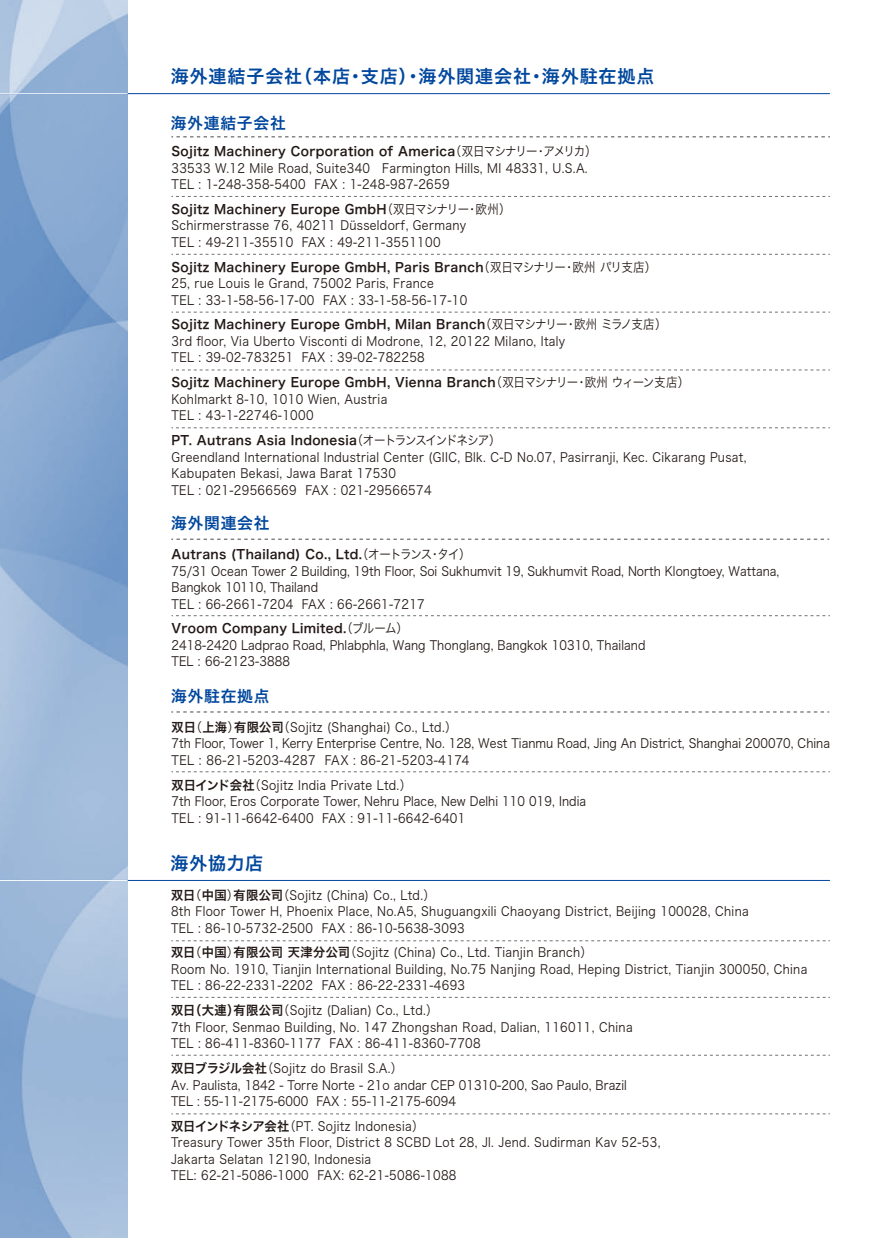
<style>
.page{position:relative;width:881px;height:1238px;background:#fff}
.page>*{position:absolute;margin:0;border:0;box-sizing:border-box;transform-origin:0 0}
.t1{font:18px "Hira Kaku Pro W6";letter-spacing:.05em;color:#00479d}
.t2{font:15.75px "Hira Kaku Pro W6";letter-spacing:.05em;color:#00479d}
.t3{font:12.75px/16.5px "Hira Kaku Pro W3";letter-spacing:.03em;color:#221815;scale:.9 1}
.t4{font:12.75px "Hira Kaku Pro W6";letter-spacing:.03em;color:#221815;scale:.96 1}
.t5{font:12.75px/16.5px "Hira Kaku Pro W3";letter-spacing:.01em;color:#221815;scale:.9 1}
.t6{font:12.75px/16.5px "Hira Kaku Pro W3";letter-spacing:.03em;color:#221815;scale:.96 1}
.t7{font:12.75px/16.5px "Hira Kaku Pro W3";letter-spacing:.005em;color:#221815;scale:.96 1}
.t8{font:12.75px/16.5px "Hira Kaku Pro W3";letter-spacing:.005em;color:#221815;scale:.9 1}
.s1{font-family:"Hira Kaku Pro W3"}
.s2{font-family:"Hira Kaku Pro W6"}
</style>
<div class="page">
<img style="left:0;top:0;width:128px;height:1237px">
<svg style="left:171px;top:136px;width:658px;height:1px"></svg>
<hr style="left:0;top:93px;width:829px;height:1px;background:#00479d">
<hr style="left:0;top:93px;width:128px;height:1px;background:#fff">
<svg style="left:171px;top:711px;width:657px;height:1px"></svg>
<svg style="left:171px;top:771px;width:658px;height:1px"></svg>
<svg style="left:171px;top:615px;width:658px;height:1px"></svg>
<svg style="left:171px;top:538px;width:657px;height:2px"></svg>
<svg style="left:171px;top:940px;width:658px;height:1px"></svg>
<svg style="left:171px;top:196px;width:658px;height:1px"></svg>
<svg style="left:171px;top:254px;width:658px;height:1px"></svg>
<svg style="left:171px;top:312px;width:658px;height:1px"></svg>
<svg style="left:171px;top:370px;width:658px;height:1px"></svg>
<svg style="left:171px;top:427px;width:658px;height:1px"></svg>
<svg style="left:171px;top:997px;width:658px;height:1px"></svg>
<svg style="left:171px;top:1054px;width:658px;height:1px"></svg>
<svg style="left:171px;top:1113px;width:658px;height:1px"></svg>
<hr style="left:0;top:880px;width:829px;height:1px;background:#00479d">
<hr style="left:0;top:880px;width:128px;height:1px;background:#fff">
<h1 class="t1" style="left:171px;top:60px;width:485px">海外連結子会社（本店・支店）・海外関連会社・海外駐在拠点</h1>
<p class="t2" style="left:171px;top:109px;width:116px">海外連結子会社</p>
<p class="t4" style="left:171px;top:140px;width:444px">Sojitz Machinery Corporation of America<span class="s1">（双日マシナリー・アメリカ）</span></p>
<p class="t3" style="left:171px;top:159px;width:464px">33533 W.12 Mile Road, Suite340　Farmington Hills, MI 48331, U.S.A.<br>TEL : 1-248-358-5400 FAX : 1-248-987-2659</p>
<p class="t4" style="left:171px;top:197px;width:354px">Sojitz Machinery Europe GmbH<span class="s1">（双日マシナリー・欧州）</span></p>
<p class="t3" style="left:171px;top:216px;width:329px">Schirmerstrasse 76, 40211 Düsseldorf, Germany<br>TEL : 49-211-35510 FAX : 49-211-3551100</p>
<p class="t4" style="left:171px;top:255px;width:506px">Sojitz Machinery Europe GmbH, Paris Branch<span class="s1">（双日マシナリー・欧州 パリ支店）</span></p>
<p class="t3" style="left:171px;top:274px;width:330px">25, rue Louis le Grand, 75002 Paris, France<br>TEL : 33-1-58-56-17-00 FAX : 33-1-58-56-17-10</p>
<p class="t4" style="left:171px;top:313px;width:517px">Sojitz Machinery Europe GmbH, Milan Branch<span class="s1">（双日マシナリー・欧州 ミラノ支店）</span></p>
<p class="t3" style="left:171px;top:332px;width:439px">3rd floor, Via Uberto Visconti di Modrone, 12, 20122 Milano, Italy<br>TEL : 39-02-783251 FAX : 39-02-782258</p>
<p class="t4" style="left:171px;top:371px;width:540px">Sojitz Machinery Europe GmbH, Vienna Branch<span class="s1">（双日マシナリー・欧州 ウィーン支店）</span></p>
<p class="t3" style="left:171px;top:390px;width:241px">Kohlmarkt 8-10, 1010 Wien, Austria<br>TEL : 43-1-22746-1000</p>
<p class="t4" style="left:171px;top:428px;width:344px">PT. Autrans Asia Indonesia<span class="s1">（オートランスインドネシア）</span></p>
<p class="t3" style="left:171px;top:447px;width:640px">Greendland International Industrial Center (GIIC, Blk. C-D No.07, Pasirranji, Kec. Cikarang Pusat,<br>Kabupaten Bekasi, Jawa Barat 17530<br>TEL : 021-29566569 FAX : 021-29566574</p>
<p class="t2" style="left:171px;top:509px;width:100px">海外関連会社</p>
<p class="t4" style="left:171px;top:542px;width:313px">Autrans (Thailand) Co., Ltd.<span class="s1">（オートランス・タイ）</span></p>
<p class="t8" style="left:171px;top:561px;width:676px">75/31 Ocean Tower 2 Building, 19th Floor, Soi Sukhumvit 19, Sukhumvit Road, North Klongtoey, Wattana,<br>Bangkok 10110, Thailand<br>TEL : 66-2661-7204 FAX : 66-2661-7217</p>
<p class="t4" style="left:171px;top:617px;width:248px">Vroom Company Limited.<span class="s1">（ブルーム）</span></p>
<p class="t5" style="left:171px;top:636px;width:528px">2418-2420 Ladprao Road, Phlabphla, Wang Thonglang, Bangkok 10310, Thailand<br>TEL : 66-2123-3888</p>
<p class="t2" style="left:171px;top:681px;width:100px">海外駐在拠点</p>
<p class="t7" style="left:171px;top:717px;width:687px"><span class="s2">双日</span>（<span class="s2">上海</span>）<span class="s2">有限公司</span>（Sojitz (Shanghai) Co., Ltd.）<br>7th Floor, Tower 1, Kerry Enterprise Centre, No. 128, West Tianmu Road, Jing An District, Shanghai 200070, China<br>TEL : 86-21-5203-4287 FAX : 86-21-5203-4174</p>
<p class="t5" style="left:171px;top:775px;width:462px"><span class="s2">双日インド会社</span>（Sojitz India Private Ltd.）<br>7th Floor, Eros Corporate Tower, Nehru Place, New Delhi 110 019, India<br>TEL : 91-11-6642-6400 FAX : 91-11-6642-6401</p>
<h1 class="t1" style="left:170px;top:846px;width:94px">海外協力店</h1>
<p class="t6" style="left:171px;top:885px;width:603px"><span class="s2">双日</span>（<span class="s2">中国</span>）<span class="s2">有限公司</span>（Sojitz (China) Co., Ltd.）<br>8th Floor Tower H, Phoenix Place, No.A5, Shuguangxili Chaoyang District, Beijing 100028, China<br>TEL : 86-10-5732-2500 FAX : 86-10-5638-3093</p>
<p class="t6" style="left:171px;top:943px;width:664px"><span class="s2">双日</span>（<span class="s2">中国</span>）<span class="s2">有限公司 天津分公司</span>（Sojitz (China) Co., Ltd. Tianjin Branch）<br>Room No. 1910, Tianjin International Building, No.75 Nanjing Road, Heping District, Tianjin 300050, China<br>TEL : 86-22-2331-2202 FAX : 86-22-2331-4693</p>
<p class="t3" style="left:171px;top:1001px;width:514px"><span class="s2">双日（大連）有限公司</span>（Sojitz (Dalian) Co., Ltd.）<br>7th Floor, Senmao Building, No. 147 Zhongshan Road, Dalian, 116011, China<br>TEL : 86-411-8360-1177 FAX : 86-411-8360-7708</p>
<p class="t5" style="left:171px;top:1059px;width:507px"><span class="s2">双日ブラジル会社</span>（Sojitz do Brasil S.A.）<br>Av. Paulista, 1842 - Torre Norte - 21o andar CEP 01310-200, Sao Paulo, Brazil<br>TEL : 55-11-2175-6000 FAX : 55-11-2175-6094</p>
<p class="t3" style="left:171px;top:1116px;width:545px"><span class="s2">双日インドネシア会社</span>（PT. Sojitz Indonesia）<br>Treasury Tower 35th Floor, District 8 SCBD Lot 28, Jl. Jend. Sudirman Kav 52-53, Jakarta Selatan 12190, Indonesia<br>TEL: 62-21-5086-1000 FAX: 62-21-5086-1088</p>
</div>
